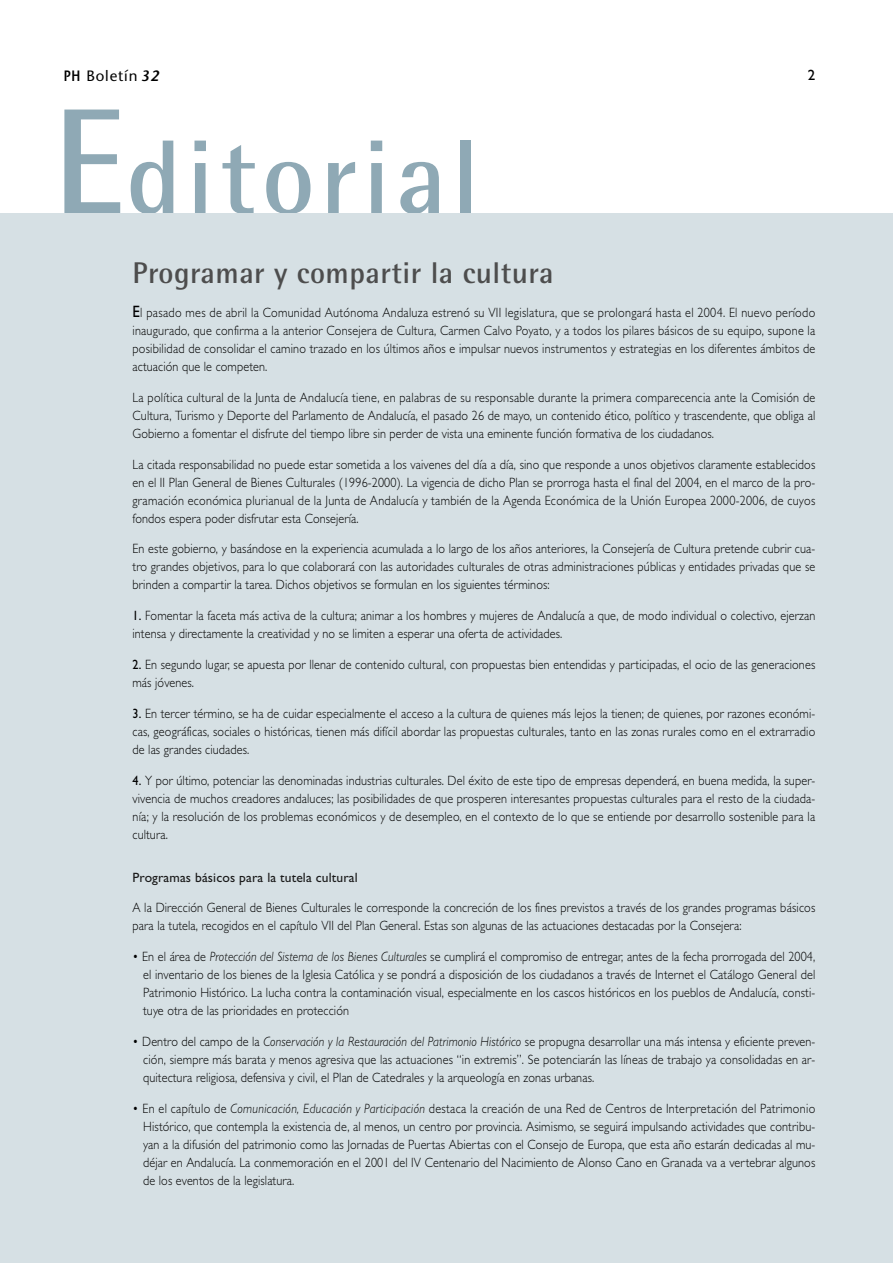
<style>
.page{position:relative;width:893px;height:1263px;background:#fff}
.page>*{position:absolute;margin:0;border:0;box-sizing:border-box;transform-origin:0 0}
.t1{font:700 105px "Rotis Semi Sans";letter-spacing:.055em;color:#8fa9b5}
.t2{font:700 30px "Rotis Semi Sans";letter-spacing:.015em;color:#4d4d4d}
.t3{font:15px "Stone Sans";letter-spacing:.055em;color:#000}
.t4{font:15px "Gill Sans";color:#000}
.t5{font:300 13.5px/18px "Gill Sans";letter-spacing:.01em;color:#000;text-align:justify;scale:.9 1}
.t6{font:13.5px "Gill Sans";letter-spacing:.01em;color:#1a1a1a}
.s1{font-weight:600}
.s2{font-weight:600;font-style:italic}
.s3{font-size:150px}
.s4{font-weight:400;font-size:16.5px}
.s5{font-weight:400}
.s6{font-style:italic}
</style>
<div class="page">
<div style="left:0;top:213px;width:892px;height:1050px;background:#d6e0e4"></div>
<p class="t3" style="left:64px;top:71px;width:97px"><span class="s1">PH</span> Boletín <span class="s2">32</span></p>
<p class="t4" style="left:807px;top:69px;width:9px">2</p>
<h1 class="t1" style="left:53px;top:138px;width:428px"><span class="s3">E</span>ditorial</h1>
<h2 class="t2" style="left:132px;top:262px;width:422px">Programar y compartir la cultura</h2>
<p class="t5" style="left:132px;top:305px;width:760px"><span class="s4">E</span>l pasado mes de abril la Comunidad Autónoma Andaluza estrenó su VII legislatura, que se prolongará hasta el 2004. El nuevo período inaugurado, que confirma a la anterior Consejera de Cultura, Carmen Calvo Poyato, y a todos los pilares básicos de su equipo, supone la posibilidad de consolidar el camino trazado en los últimos años e impulsar nuevos instrumentos y estrategias en los diferentes ámbitos de actuación que le competen.</p>
<p class="t5" style="left:132px;top:390px;width:760px">La política cultural de la Junta de Andalucía tiene, en palabras de su responsable durante la primera comparecencia ante la Comisión de Cultura, Turismo y Deporte del Parlamento de Andalucía, el pasado 26 de mayo, un contenido ético, político y trascendente, que obliga al Gobierno a fomentar el disfrute del tiempo libre sin perder de vista una eminente función formativa de los ciudadanos.</p>
<p class="t5" style="left:132px;top:457px;width:760px">La citada responsabilidad no puede estar sometida a los vaivenes del día a día, sino que responde a unos objetivos claramente establecidos en el II Plan General de Bienes Culturales (1996-2000). La vigencia de dicho Plan se prorroga hasta el final del 2004, en el marco de la pro&shy;gramación económica plurianual de la Junta de Andalucía y también de la Agenda Económica de la Unión Europea 2000-2006, de cuyos fondos espera poder disfrutar esta Consejería.</p>
<p class="t5" style="left:132px;top:541px;width:760px">En este gobierno, y basándose en la experiencia acumulada a lo largo de los años anteriores, la Consejería de Cultura pretende cubrir cua&shy;tro grandes objetivos, para lo que colaborará con las autoridades culturales de otras administraciones públicas y entidades privadas que se brinden a compartir la tarea. Dichos objetivos se formulan en los siguientes términos:</p>
<p class="t5" style="left:132px;top:608px;width:760px"><span class="s5">1.</span> Fomentar la faceta más activa de la cultura; animar a los hombres y mujeres de Andalucía a que, de modo individual o colectivo, ejerzan intensa y directamente la creatividad y no se limiten a esperar una oferta de actividades.</p>
<p class="t5" style="left:132px;top:657px;width:760px"><span class="s5">2.</span> En segundo lugar, se apuesta por llenar de contenido cultural, con propuestas bien entendidas y participadas, el ocio de las generaciones más jóvenes.</p>
<p class="t5" style="left:132px;top:706px;width:760px"><span class="s5">3.</span> En tercer término, se ha de cuidar especialmente el acceso a la cultura de quienes más lejos la tienen; de quienes, por razones económi&shy;cas, geográficas, sociales o históricas, tienen más difícil abordar las propuestas culturales, tanto en las zonas rurales como en el extrarradio de las grandes ciudades.</p>
<p class="t5" style="left:132px;top:772px;width:760px"><span class="s5">4.</span> Y por último, potenciar las denominadas industrias culturales. Del éxito de este tipo de empresas dependerá, en buena medida, la super&shy;vivencia de muchos creadores andaluces; las posibilidades de que prosperen interesantes propuestas culturales para el resto de la ciudada&shy;nía; y la resolución de los problemas económicos y de desempleo, en el contexto de lo que se entiende por desarrollo sostenible para la cultura.</p>
<p class="t6" style="left:132px;top:872px;width:227px">Programas básicos para la tutela cultural</p>
<p class="t5" style="left:132px;top:900px;width:760px">A la Dirección General de Bienes Culturales le corresponde la concreción de los fines previstos a través de los grandes programas básicos para la tutela, recogidos en el capítulo VII del Plan General. Estas son algunas de las actuaciones destacadas por la Consejera:</p>
<p class="t5" style="left:143px;top:949px;width:748px;text-indent:-11px">• En el área de <span class="s6">Protección del Sistema de los Bienes Culturales</span> se cumplirá el compromiso de entregar, antes de la fecha prorrogada del 2004, el inventario de los bienes de la Iglesia Católica y se pondrá a disposición de los ciudadanos a través de Internet el Catálogo General del Patrimonio Histórico. La lucha contra la contaminación visual, especialmente en los cascos históricos en los pueblos de Andalucía, consti&shy;tuye otra de las prioridades en protección</p>
<p class="t5" style="left:143px;top:1034px;width:748px;text-indent:-11px">• Dentro del campo de la <span class="s6">Conservación y la Restauración del Patrimonio Histórico</span> se propugna desarrollar una más intensa y eficiente preven&shy;ción, siempre más barata y menos agresiva que las actuaciones “in extremis”. Se potenciarán las líneas de trabajo ya consolidadas en ar&shy;quitectura religiosa, defensiva y civil, el Plan de Catedrales y la arqueología en zonas urbanas.</p>
<p class="t5" style="left:143px;top:1100px;width:748px;text-indent:-11px">• En el capítulo de <span class="s6">Comunicación, Educación y Participación</span> destaca la creación de una Red de Centros de Interpretación del Patrimonio Histórico, que contempla la existencia de, al menos, un centro por provincia. Asimismo, se seguirá impulsando actividades que contribu&shy;yan a la difusión del patrimonio como las Jornadas de Puertas Abiertas con el Consejo de Europa, que esta año estarán dedicadas al mu&shy;déjar en Andalucía. La conmemoración en el 2001 del IV Centenario del Nacimiento de Alonso Cano en Granada va a vertebrar algunos de los eventos de la legislatura.</p>
</div>
